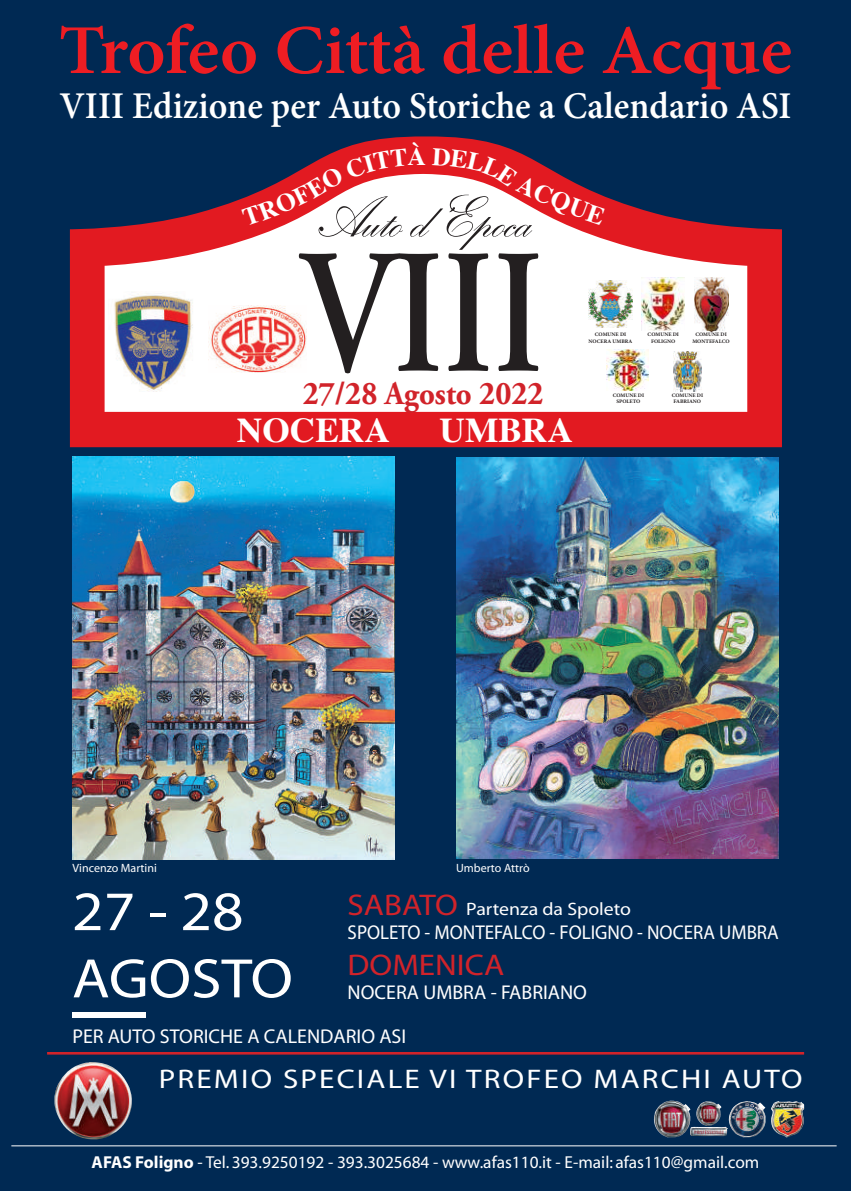
<style>
.page{position:relative;width:851px;height:1191px;background:#fff}
.page>*{position:absolute;margin:0;border:0;box-sizing:border-box;transform-origin:0 0}
.t1{font:600 176.6px "Adobe Garamond Pro";color:#231f20;scale:.8 1}
.t2{font:600 70px "Minion Pro";letter-spacing:-.005em;color:#ee1d23;scale:1.05 1}
.t3{font:700 57px "Kuenstler Script Two";color:#231f20;scale:.93 1}
.t4{font:56px/67.2px "Myriad";color:#fff;scale:1.1 1}
.t5{font:600 37.8px "Minion Pro";color:#fff;scale:.95 1}
.t6{font:700 34.8px "Times";color:#fff}
.t7{font:700 33.2px "Adobe Garamond Pro";color:#d1232a;scale:.93 1}
.t8{font:30px "Myriad";color:#d1232a;scale:1.1 1}
.t9{font:27px "Myriad";letter-spacing:.07em;color:#fff;scale:1.15 1}
.t10{font:700 25.2px "Times";color:#fff}
.t11{font:20px/43.6px "Myriad";color:#fff}
.t12{font:20px "Myriad";color:#fff;scale:.95 1}
.t13{font:18px "Myriad";color:#fff;scale:1.1 1}
.t14{font:17.4px "Myriad";color:#fff}
.t15{font:12px "Myriad";color:#fff}
.t16{font:700 5.4px/6.4px "Minion Pro";color:#231f20;text-align:center}
.s1{font-size:30px;color:#d1232a}
.s2{font-weight:700}
</style>
<div class="page">
<div style="left:0;top:0;width:850px;height:1191px;background:#002953"></div>
<img style="left:72px;top:457px;width:323px;height:402px">
<svg style="left:70px;top:136px;width:711px;height:311px;fill:#e21a21"></svg>
<svg style="left:105px;top:174px;width:642px;height:238px"></svg>
<img style="left:208px;top:306px;width:98px;height:66px">
<img style="left:109px;top:291px;width:86px;height:100px">
<img style="left:588px;top:281px;width:44px;height:46px">
<img style="left:641px;top:277px;width:43px;height:53px">
<img style="left:456px;top:457px;width:322px;height:402px">
<hr style="left:47px;top:1052px;width:757px;height:2px;background:#d1232a">
<hr style="left:11px;top:1145px;width:825px;height:1px;background:#fff">
<img style="left:694px;top:277px;width:34px;height:55px">
<img style="left:673px;top:351px;width:28px;height:40px">
<img style="left:606px;top:350px;width:42px;height:40px">
<div style="left:72px;top:1012px;width:74px;height:6px;background:#fff"></div>
<img style="left:54px;top:1062px;width:78px;height:77px">
<img style="left:653px;top:1100px;width:151px;height:37px">
<svg style="left:241px;top:148px;width:166px;height:78px"></svg>
<svg style="left:432px;top:148px;width:174px;height:77px"></svg>
<h2 class="t2" style="left:59px;top:2px;width:700px">Trofeo Città delle Acque</h2>
<h3 class="t5" style="left:59px;top:80px;width:772px">VIII Edizione per Auto Storiche a Calendario ASI</h3>
<h3 class="t10" style="left:407px;top:132px;width:20px">À</h3>
<h3 class="t3" style="left:316px;top:188px;width:230px">Auto d ’Epoca</h3>
<h1 class="t1" style="left:301px;top:213px;width:304px">VIII</h1>
<h3 class="t7" style="left:303px;top:374px;width:260px">27/28 Agosto 2022</h3>
<h3 class="t6" style="left:237px;top:397px;width:154px">NOCERA</h3>
<h3 class="t6" style="left:439px;top:397px;width:135px">UMBRA</h3>
<p class="t16" style="left:588px;top:331px;width:45px">COMUNE DI<br>NOCERA UMBRA</p>
<p class="t16" style="left:647px;top:331px;width:33px">COMUNE DI<br>FOLIGNO</p>
<p class="t16" style="left:692px;top:331px;width:39px">COMUNE DI<br>MONTEFALCO</p>
<p class="t16" style="left:612px;top:392px;width:33px">COMUNE DI<br>SPOLETO</p>
<p class="t16" style="left:671px;top:392px;width:33px">COMUNE DI<br>FABRIANO</p>
<h3 class="t15" style="left:72px;top:861px;width:86px">Vincenzo Martini</h3>
<h3 class="t15" style="left:456px;top:861px;width:75px">Umberto Attrò</h3>
<h3 class="t4" style="left:72px;top:880px;width:202px">27 - 28<br>AGOSTO</h3>
<h3 class="t13" style="left:347px;top:900px;width:259px"><span class="s1">SABATO</span> Partenza da Spoleto</h3>
<h3 class="t12" style="left:347px;top:922px;width:455px">SPOLETO - MONTEFALCO - FOLIGNO - NOCERA UMBRA</h3>
<h3 class="t8" style="left:347px;top:950px;width:144px">DOMENICA</h3>
<h3 class="t11" style="left:72px;top:971px;width:516px;text-indent:275px">NOCERA UMBRA - FABRIANO<br>PER AUTO STORICHE A CALENDARIO ASI</h3>
<h3 class="t9" style="left:159px;top:1065px;width:561px">PREMIO SPECIALE VI TROFEO MARCHI AUTO</h3>
<h3 class="t14" style="left:92px;top:1153px;width:669px"><span class="s2">AFAS Foligno</span> - Tel. 393.9250192 - 393.3025684 - www.afas110.it - E-mail: afas110@gmail.com</h3>
</div>
